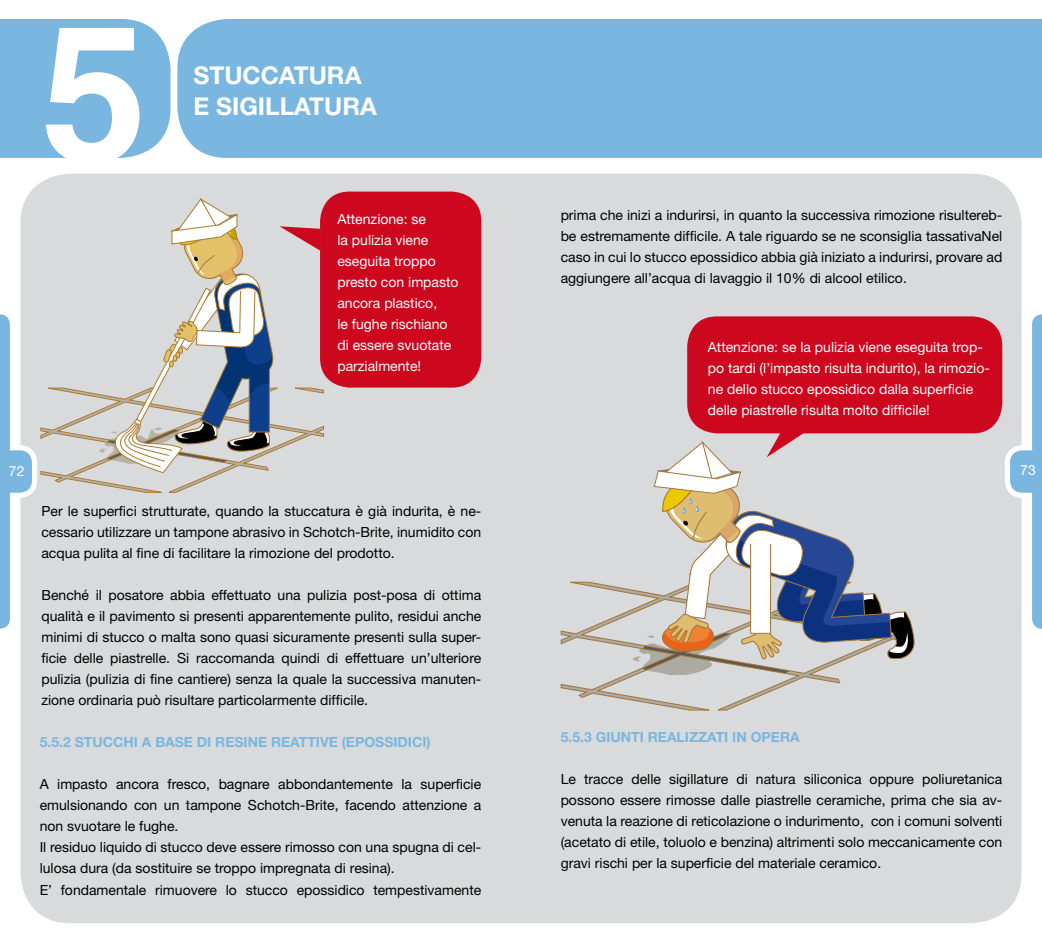
<style>
.page{position:relative;width:1042px;height:943px;background:#fff}
.page>*{position:absolute;margin:0;border:0;box-sizing:border-box;transform-origin:0 0}
.t1{font:700 190.75px "Helvetica Cyr";color:#fff}
.t2{font:700 24.5px/31.5px "Helvetica Neue";color:#fff}
.t3{font:14px/21px "Helvetica Neue";color:#000;text-align:justify}
.t4{font:14px/21px "Helvetica Neue";color:#fff}
.t5{font:700 14px "Helvetica Neue";color:#79b7e0}
</style>
<div class="page">
<div style="left:0;top:19px;width:171px;height:139px;background:#79b7e0"></div>
<div style="left:177px;top:19px;width:865px;height:139px;background:#79b7e0"></div>
<div style="left:20px;top:174px;width:1001px;height:749px;background:#d9dadb;border-radius:50px"></div>
<div style="left:320px;top:191px;width:161px;height:196px;background:#cc071e;border-radius:30px"></div>
<div style="left:687px;top:316px;width:315px;height:117px;background:#cc071e;border-radius:30px"></div>
<svg style="left:560px;top:581px;width:217px;height:130px"></svg>
<svg style="left:617px;top:422px;width:298px;height:267px"></svg>
<div style="left:750px;top:543px;width:21px;height:91px;border:1px solid #a3783b"></div>
<svg style="left:0;top:198px;width:324px;height:430px"></svg>
<svg style="left:1005px;top:314px;width:37px;height:314px"></svg>
<h1 class="t1" style="left:40px;top:-15px;width:108px">5</h1>
<h2 class="t2" style="left:193px;top:59px;width:185px">STUCCATURA<br>E SIGILLATURA</h2>
<p class="t4" style="left:337px;top:208px;width:123px">Attenzione: se<br>la pulizia viene eseguita troppo presto con impasto ancora plastico,<br>le fughe rischiano di essere svuotate parzialmente!</p>
<p class="t3" style="left:561px;top:204px;width:443px">prima che inizi a indurirsi, in quanto la successiva rimozione risultereb&shy;be estremamente difficile. A tale riguardo se ne sconsiglia tassativaNel caso in cui lo stucco epossidico abbia già iniziato a indurirsi, provare ad aggiungere all’acqua di lavaggio il 10% di alcool etilico.</p>
<p class="t4" style="left:708px;top:336px;width:283px">Attenzione: se la pulizia viene eseguita trop&shy;po tardi (l’impasto risulta indurito), la rimozio&shy;ne dello stucco epossidico dalla superficie delle piastrelle risulta molto difficile!</p>
<p class="t4" style="left:9px;top:460px;width:17px">72</p>
<p class="t4" style="left:1020px;top:459px;width:17px">73</p>
<p class="t3" style="left:41px;top:500px;width:441px">Per le superfici strutturate, quando la stuccatura è già indurita, è ne&shy;cessario utilizzare un tampone abrasivo in Schotch-Brite, inumidito con acqua pulita al fine di facilitare la rimozione del prodotto.</p>
<p class="t3" style="left:41px;top:584px;width:441px">Benché il posatore abbia effettuato una pulizia post-posa di ottima qualità e il pavimento si presenti apparentemente pulito, residui anche minimi di stucco o malta sono quasi sicuramente presenti sulla super&shy;ficie delle piastrelle. Si raccomanda quindi di effettuare un’ulteriore pulizia (pulizia di fine cantiere) senza la quale la successiva manuten&shy;zione ordinaria può risultare particolarmente difficile.</p>
<p class="t5" style="left:40px;top:733px;width:392px">5.5.2 STUCCHI A BASE DI RESINE REATTIVE (EPOSSIDICI)</p>
<p class="t3" style="left:40px;top:773px;width:443px;text-align:left">A impasto ancora fresco, bagnare abbondantemente la superficie emulsionando con un tampone Schotch-Brite, facendo attenzione a non svuotare le fughe.<br>Il residuo liquido di stucco deve essere rimosso con una spugna di cel&shy;lulosa dura (da sostituire se troppo impregnata di resina).<br>E’ fondamentale rimuovere lo stucco epossidico tempestivamente</p>
<p class="t5" style="left:561px;top:728px;width:240px">5.5.3 GIUNTI REALIZZATI IN OPERA</p>
<p class="t3" style="left:561px;top:768px;width:443px">Le tracce delle sigillature di natura siliconica oppure poliuretanica possono essere rimosse dalle piastrelle ceramiche, prima che sia av&shy;venuta la reazione di reticolazione o indurimento, con i comuni solventi (acetato di etile, toluolo e benzina) altrimenti solo meccanicamente con gravi rischi per la superficie del materiale ceramico.</p>
</div>
